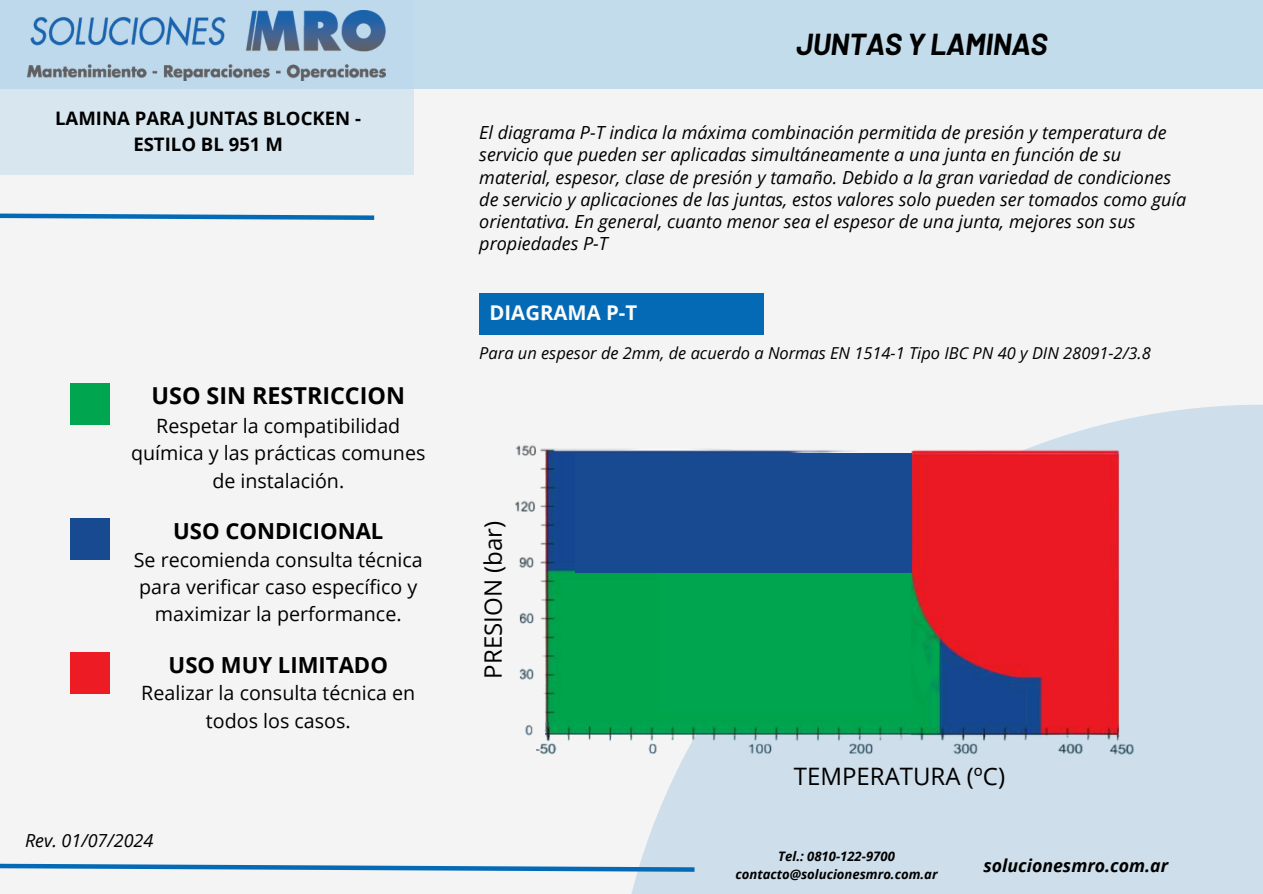
<style>
.page{position:relative;width:1263px;height:894px;background:#fff}
.page>*{position:absolute;margin:0;border:0;box-sizing:border-box;transform-origin:0 0}
.t1{font:italic 700 29.55px "Barlow";letter-spacing:-.01em;color:#000}
.t2{font:24px "Open Sans";color:#000}
.t3{font:700 23.4px "Open Sans";color:#000}
.t4{font:700 22.05px "Open Sans";color:#000}
.t5{font:700 20.4px "Open Sans";color:#fbfcfb}
.t6{font:19.65px/27.5px "Open Sans";color:#000;text-align:center}
.t7{font:700 18.6px/25.8px "Open Sans";color:#000;text-align:center}
.t8{font:italic 18px/22.2px "Open Sans";color:#000}
.t9{font:italic 700 17.7px "Open Sans";color:#000}
.t10{font:italic 16.5px "Open Sans";color:#000}
.t11{font:italic 700 13.05px "Open Sans";color:#000}
</style>
<div class="page">
<div style="left:0;top:0;width:1263px;height:893px;background:#f4f4f4"></div>
<div style="left:0;top:0;width:1263px;height:89px;background:#c3dcec"></div>
<div style="left:0;top:0;width:413px;height:175px;background:linear-gradient(to bottom,#b7d5ea,#dfe9f0)"></div>
<svg style="left:632px;top:404px;width:631px;height:489px;fill:#cedeea"></svg>
<svg style="left:0;top:213px;width:375px;height:7px"></svg>
<svg style="left:0;top:860px;width:699px;height:13px"></svg>
<img style="left:28px;top:11px;width:358px;height:69px">
<div style="left:70px;top:383px;width:39px;height:41px;background:#00a64f"></div>
<div style="left:70px;top:518px;width:39px;height:41px;background:#174a91"></div>
<div style="left:70px;top:652px;width:39px;height:41px;background:#ec1b24"></div>
<div style="left:479px;top:293px;width:285px;height:41px;background:#056ab6"></div>
<img style="left:515px;top:445px;width:21px;height:291px">
<img style="left:541px;top:449px;width:582px;height:282px">
<img style="left:536px;top:735px;width:598px;height:22px">
<img style="left:545px;top:722px;width:367px;height:21px">
<div style="left:660px;top:572px;width:279px;height:138px;background:#00a64f"></div>
<img style="left:912px;top:451px;width:211px;height:292px">
<div style="left:575px;top:453px;width:337px;height:119px;background:#184a91"></div>
<p class="t7" style="left:55px;top:105px;width:308px">LAMINA PARA JUNTAS BLOCKEN -<br>ESTILO BL 951 M</p>
<h4 class="t3" style="left:152px;top:379px;width:255px">USO SIN RESTRICCION</h4>
<h4 class="t6" style="left:131px;top:411px;width:296px">Respetar la compatibilidad química y las prácticas comunes de instalación.</h4>
<h1 class="t4" style="left:173px;top:515px;width:212px">USO CONDICIONAL</h1>
<h1 class="t6" style="left:134px;top:545px;width:291px">Se recomienda consulta técnica para verificar caso específico y maximizar la performance.</h1>
<p class="t4" style="left:169px;top:649px;width:221px">USO MUY LIMITADO</p>
<p class="t6" style="left:141px;top:678px;width:275px">Realizar la consulta técnica en todos los casos.</p>
<p class="t8" style="left:25px;top:828px;width:130px">Rev. 01/07/2024</p>
<h5 class="t1" style="left:796px;top:25px;width:253px">JUNTAS Y LAMINAS</h5>
<h6 class="t8" style="left:479px;top:121px;width:708px">El diagrama P-T indica la máxima combinación permitida de presión y temperatura de servicio que pueden ser aplicadas simultáneamente a una junta en función de su material, espesor, clase de presión y tamaño. Debido a la gran variedad de condiciones de servicio y aplicaciones de las juntas, estos valores solo pueden ser tomados como guía orientativa. En general, cuanto menor sea el espesor de una junta, mejores son sus propiedades P-T</h6>
<p class="t5" style="left:489px;top:298px;width:149px">DIAGRAMA P-T</p>
<p class="t10" style="left:479px;top:342px;width:673px">Para un espesor de 2mm, de acuerdo a Normas EN 1514-1 Tipo IBC PN 40 y DIN 28091-2/3.8</p>
<p class="t2" style="left:476px;top:678px;width:159px;rotate:-90deg">PRESION (bar)</p>
<h3 class="t2" style="left:794px;top:759px;width:213px">TEMPERATURA (ºC)</h3>
<h2 class="t11" style="left:778px;top:846px;width:118px">Tel.: 0810-122-9700</h2>
<p class="t11" style="left:735px;top:864px;width:203px">contacto@solucionesmro.com.ar</p>
<p class="t9" style="left:983px;top:852px;width:186px">solucionesmro.com.ar</p>
</div>
